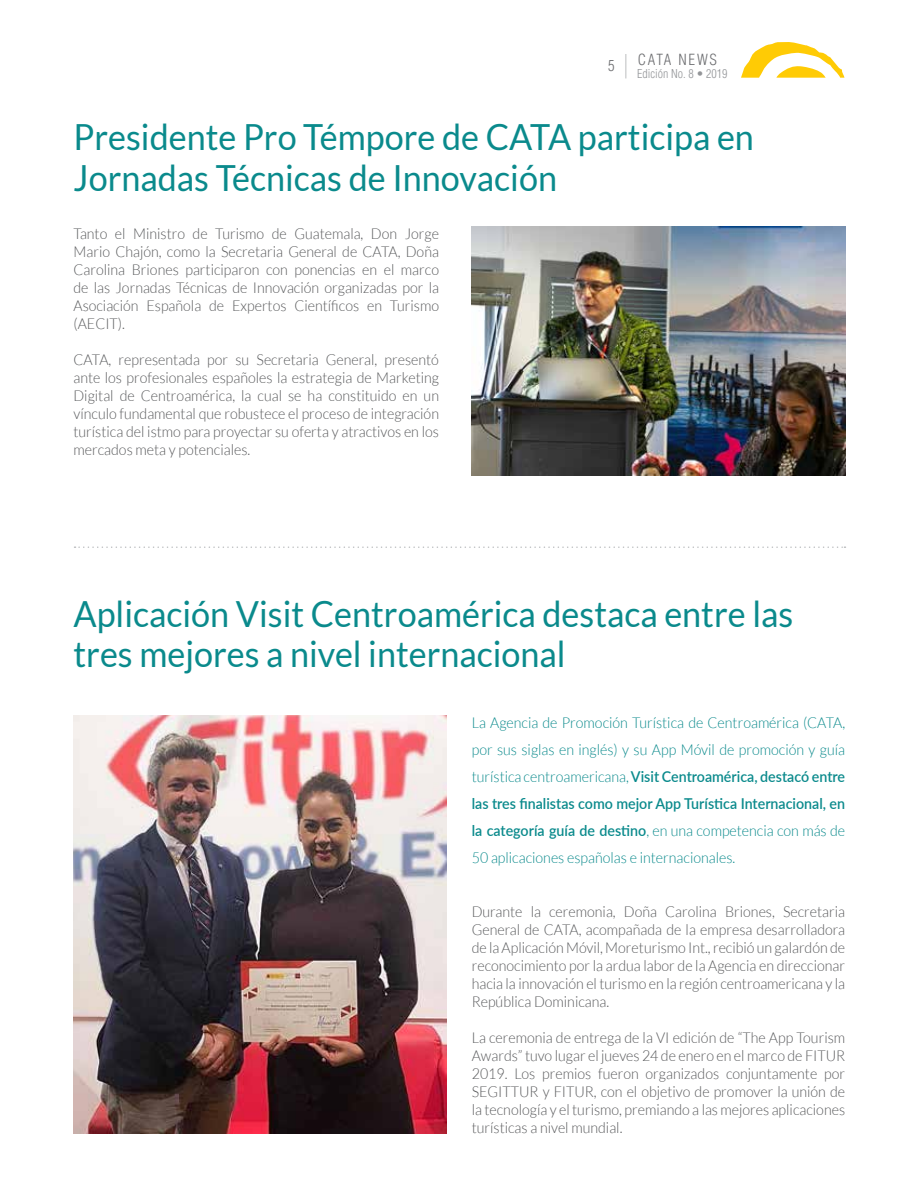
<style>
.page{position:relative;width:918px;height:1188px;background:#fff}
.page>*{position:absolute;margin:0;border:0;box-sizing:border-box;transform-origin:0 0}
.t1{font:36px/40.2px "Lato";color:#0a8a8c;scale:.95 1}
.t2{font:300 15px/18px "Lato";color:#58595b;text-align:justify;scale:.95 1}
.t3{font:300 15px/27px "Lato";color:#0a8a8c;text-align:justify;scale:.95 1}
.t4{font:300 condensed 15px "Helvetica LT Std";letter-spacing:.12em;color:#6d6e71}
.t5{font:300 condensed 12px "Helvetica LT Std";color:#939598}
.s1{font-weight:600}
</style>
<div class="page">
<svg style="left:741px;top:42px;width:103px;height:36px"></svg>
<svg style="left:625px;top:54px;width:1px;height:24px"></svg>
<img style="left:472px;top:227px;width:373px;height:249px">
<svg style="left:75px;top:546px;width:770px;height:2px"></svg>
<img style="left:74px;top:716px;width:372px;height:418px">
<p class="t4" style="left:608px;top:56px;width:8px">5</p>
<p class="t4" style="left:638px;top:50px;width:81px">CATA NEWS</p>
<p class="t5" style="left:637px;top:66px;width:92px">Edición No. 8 • 2019</p>
<h1 class="t1" style="left:74px;top:117px;width:718px">Presidente Pro Témpore de CATA participa en<br>Jornadas Técnicas de Innovación</h1>
<p class="t2" style="left:74px;top:225px;width:386px">Tanto el Ministro de Turismo de Guatemala, Don Jorge Mario Chajón, como la Secretaria General de CATA, Doña Carolina Briones participaron con ponencias en el marco de las Jornadas Técnicas de Innovación organizadas por la Asociación Española de Expertos Científicos en Turismo (AECIT).</p>
<p class="t2" style="left:74px;top:351px;width:386px">CATA, representada por su Secretaria General, presentó ante los profesionales españoles la estrategia de Marketing Digital de Centroamérica, la cual se ha constituido en un vínculo fundamental que robustece el proceso de integración turística del istmo para proyectar su oferta y atractivos en los mercados meta y potenciales.</p>
<h1 class="t1" style="left:74px;top:594px;width:759px">Aplicación Visit Centroamérica destaca entre las tres mejores a nivel internacional</h1>
<p class="t3" style="left:472px;top:709px;width:395px">La Agencia de Promoción Turística de Centroamérica (CATA, por sus siglas en inglés) y su App Móvil de promoción y guía turística centroamericana, <span class="s1">Visit Centroamérica, destacó entre las tres finalistas como mejor App Turística Internacional, en la categoría guía de destino</span>, en una competencia con más de 50 aplicaciones españolas e internacionales.</p>
<p class="t2" style="left:472px;top:902px;width:395px">Durante la ceremonia, Doña Carolina Briones, Secretaria General de CATA, acompañada de la empresa desarrolladora de la Aplicación Móvil, Moreturismo Int., recibió un galardón de reconocimiento por la ardua labor de la Agencia en direccionar hacia la innovación el turismo en la región centroamericana y la República Dominicana.</p>
<p class="t2" style="left:472px;top:1028px;width:395px">La ceremonia de entrega de la VI edición de “The App Tourism Awards” tuvo lugar el jueves 24 de enero en el marco de FITUR 2019. Los premios fueron organizados conjuntamente por SEGITTUR y FITUR, con el objetivo de promover la unión de la tecnología y el turismo, premiando a las mejores aplicaciones turísticas a nivel mundial.</p>
</div>
